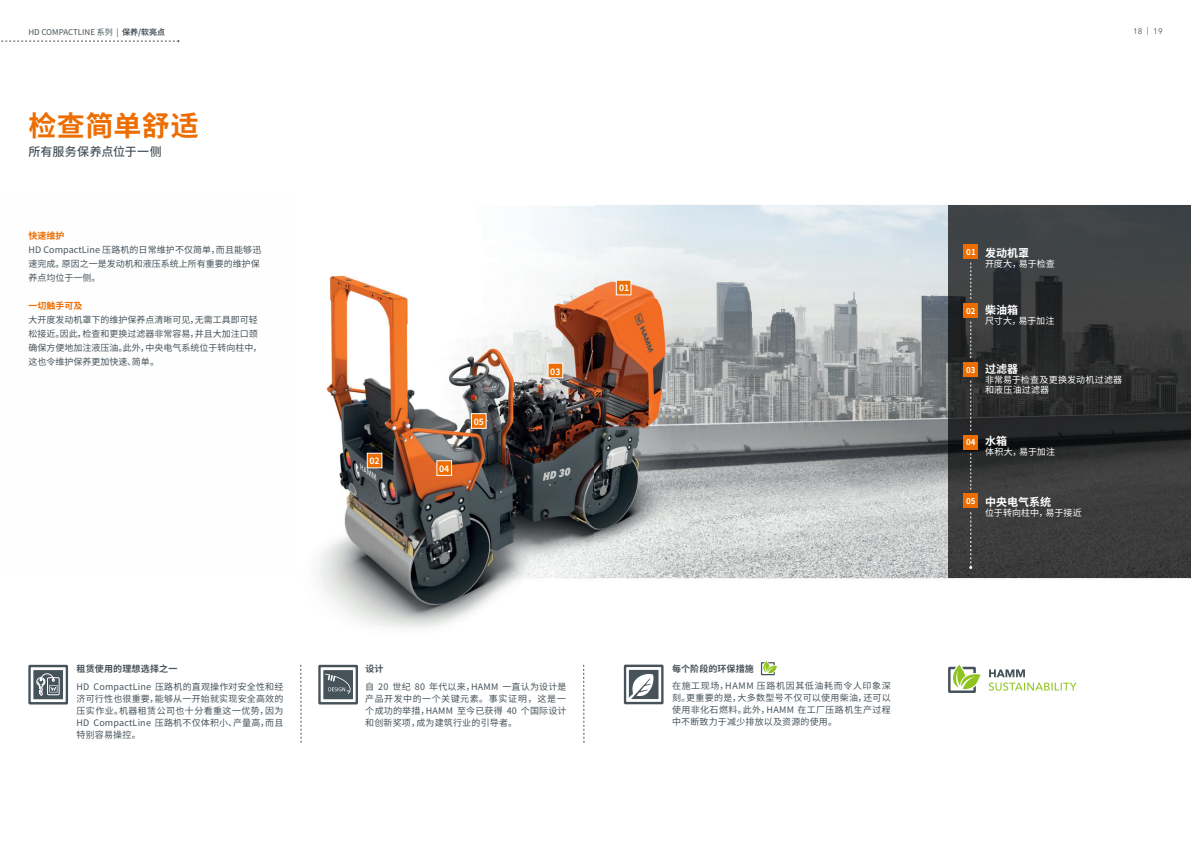
<style>
.page{position:relative;width:1191px;height:842px;background:#fff}
.page>*{position:absolute;margin:0;border:0;box-sizing:border-box;transform-origin:0 0}
.t1{font:700 28px "Source Han Sans CN";letter-spacing:.02em;color:#ed6d00}
.t2{font:500 12px "Source Han Sans CN";letter-spacing:.02em;color:#47535a}
.t3{font:700 11px "Source Han Sans CN";color:#fff}
.t4{font:9px/12px "Source Han Sans CN";letter-spacing:.01em;color:#47535a;text-align:justify}
.t5{font:9px/10px "Source Han Sans CN";letter-spacing:.015em;color:#fff}
.t6{font:700 9px "Source Han Sans CN";letter-spacing:.02em;color:#47535a}
.t7{font:700 9px "Source Han Sans CN";color:#ed6d00}
.t8{font:700 8.7px "Source Han Sans CN";color:#fff}
.t9{font:8px "Source Han Sans CN";color:#47535a}
.t10{font:700 8px "Source Han Sans CN";color:#fff}
.t11{font:8px "Avenir Next LT Pro";color:#47535a}
.s1{font-weight:700}
</style>
<div class="page">
<img style="left:300px;top:206px;width:294px;height:487px">
<svg style="left:367px;top:453px;width:15px;height:15px"></svg>
<svg style="left:547px;top:363px;width:16px;height:15px"></svg>
<svg style="left:436px;top:460px;width:16px;height:16px"></svg>
<svg style="left:471px;top:413px;width:15px;height:16px"></svg>
<svg style="left:1px;top:40px;width:178px;height:2px"></svg>
<svg style="left:28px;top:665px;width:40px;height:39px"></svg>
<svg style="left:31px;top:667px;width:35px;height:35px"></svg>
<svg style="left:318px;top:665px;width:40px;height:39px"></svg>
<svg style="left:321px;top:667px;width:35px;height:35px"></svg>
<svg style="left:300px;top:665px;width:1px;height:78px"></svg>
<svg style="left:583px;top:665px;width:1px;height:78px"></svg>
<img style="left:594px;top:205px;width:597px;height:488px">
<svg style="left:948px;top:205px;width:243px;height:373px;background:#353637"></svg>
<svg style="left:616px;top:280px;width:15px;height:15px"></svg>
<svg style="left:948px;top:665px;width:32px;height:28px"></svg>
<svg style="left:988px;top:669px;width:88px;height:22px"></svg>
<svg style="left:761px;top:661px;width:16px;height:14px"></svg>
<svg style="left:969px;top:512px;width:3px;height:57px"></svg>
<div style="left:963px;top:244px;width:15px;height:15px;background:#ed6d00"></div>
<div style="left:963px;top:303px;width:15px;height:14px;background:#ed6d00"></div>
<div style="left:963px;top:435px;width:15px;height:14px;background:#ed6d00"></div>
<div style="left:963px;top:362px;width:15px;height:14px;background:#ed6d00"></div>
<div style="left:963px;top:494px;width:15px;height:14px;background:#ed6d00"></div>
<svg style="left:970px;top:381px;width:1px;height:50px"></svg>
<svg style="left:970px;top:263px;width:1px;height:36px"></svg>
<svg style="left:970px;top:322px;width:1px;height:36px"></svg>
<svg style="left:970px;top:453px;width:1px;height:37px"></svg>
<svg style="left:624px;top:665px;width:39px;height:39px"></svg>
<svg style="left:626px;top:667px;width:35px;height:35px"></svg>
<p class="t9" style="left:28px;top:27px;width:138px">HD COMPACTLINE 系列 | <span class="s1">保养/软亮点</span></p>
<h1 class="t1" style="left:28px;top:110px;width:172px">检查简单舒适</h1>
<h2 class="t2" style="left:28px;top:145px;width:135px">所有服务保养点位于一侧</h2>
<p class="t7" style="left:28px;top:230px;width:37px">快速维护</p>
<p class="t4" style="left:28px;top:243px;width:234px;line-height:14px;text-align:left">HD CompactLine 压路机的日常维护不仅简单，而且能够迅速完成。原因之一是发动机和液压系统上所有重要的维护保养点均位于一侧。</p>
<p class="t7" style="left:28px;top:301px;width:55px">一切触手可及</p>
<p class="t4" style="left:28px;top:313px;width:235px;line-height:14px;text-align:left">大开度发动机罩下的维护保养点清晰可见，无需工具即可轻松接近。因此，检查和更换过滤器非常容易，并且大加注口颈确保方便地加注液压油。此外，中央电气系统位于转向柱中，这也令维护保养更加快速、简单。</p>
<p class="t6" style="left:77px;top:664px;width:102px">租赁使用的理想选择之一</p>
<p class="t4" style="left:77px;top:680px;width:208px">HD CompactLine 压路机的直观操作对安全性和经济可行性也很重要，能够从一开始就实现安全高效的压实作业。机器租赁公司也十分看重这一优势，因为HD CompactLine 压路机不仅体积小、产量高，而且特别容易操控。</p>
<p class="t11" style="left:1133px;top:27px;width:31px">18 | 19</p>
<p class="t8" style="left:369px;top:456px;width:12px">02</p>
<p class="t8" style="left:439px;top:464px;width:12px">04</p>
<p class="t8" style="left:474px;top:416px;width:12px">05</p>
<p class="t8" style="left:550px;top:367px;width:12px">03</p>
<p class="t8" style="left:619px;top:283px;width:12px">01</p>
<p class="t6" style="left:365px;top:664px;width:20px">设计</p>
<p class="t4" style="left:365px;top:680px;width:203px">自 20 世纪 80 年代以来，HAMM 一直认为设计是产品开发中的一个关键元素。事实证明，这是一个成功的举措，HAMM 至今已获得 40 个国际设计和创新奖项，成为建筑行业的引导者。</p>
<p class="t6" style="left:672px;top:663px;width:83px">每个阶段的环保措施</p>
<p class="t4" style="left:672px;top:680px;width:220px">在施工现场，HAMM 压路机因其低油耗而令人印象深刻。更重要的是，大多数型号不仅可以使用柴油，还可以使用非化石燃料。此外，HAMM 在工厂压路机生产过程中不断致力于减少排放以及资源的使用。</p>
<p class="t10" style="left:966px;top:247px;width:11px">01</p>
<p class="t3" style="left:985px;top:246px;width:45px">发动机罩</p>
<p class="t5" style="left:985px;top:258px;width:71px">开度大，易于检查</p>
<p class="t10" style="left:966px;top:306px;width:11px">02</p>
<p class="t3" style="left:985px;top:304px;width:34px">柴油箱</p>
<p class="t5" style="left:985px;top:316px;width:71px">尺寸大，易于加注</p>
<p class="t10" style="left:966px;top:365px;width:11px">03</p>
<p class="t3" style="left:985px;top:363px;width:34px">过滤器</p>
<p class="t5" style="left:985px;top:375px;width:139px">非常易于检查及更换发动机过滤器和液压油过滤器</p>
<p class="t10" style="left:966px;top:438px;width:11px">04</p>
<p class="t3" style="left:985px;top:435px;width:23px">水箱</p>
<p class="t5" style="left:985px;top:447px;width:72px">体积大，易于加注</p>
<p class="t10" style="left:966px;top:497px;width:11px">05</p>
<p class="t3" style="left:985px;top:496px;width:67px">中央电气系统</p>
<p class="t5" style="left:985px;top:508px;width:98px">位于转向柱中，易于接近</p>
</div>
